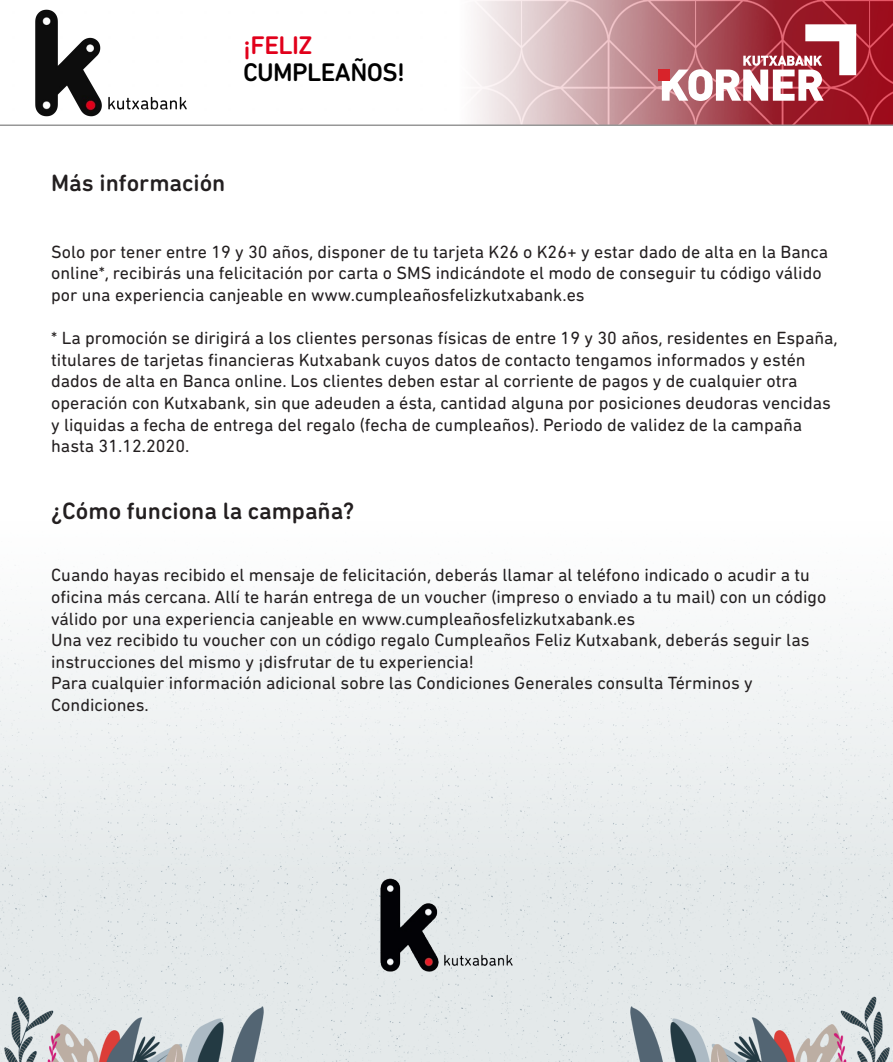
<style>
.page{position:relative;width:893px;height:1062px;background:#fff}
.page>*{position:absolute;margin:0;border:0;box-sizing:border-box;transform-origin:0 0}
.t1{font:500 25.95px "DIN Next Rounded LT Pro";letter-spacing:-.025em;color:#000}
.t2{font:500 25.95px "DIN Next Rounded LT Pro";letter-spacing:-.025em;color:#e1001b}
.t3{font:500 24px "DIN Next Rounded LT Pro";color:#231f20}
.t4{font:18px/21.6px "DIN Next Rounded LT Pro";color:#231f20}
</style>
<div class="page">
<div style="left:0;top:880px;width:893px;height:182px;background:#e4e9ea"></div>
<img style="left:0;top:990px;width:266px;height:72px">
<img style="left:627px;top:990px;width:266px;height:72px">
<div style="left:0;top:519px;width:893px;height:361px;background:linear-gradient(to right,#f1f3f4,#f1f3f4)"></div>
<img style="left:369px;top:871px;width:155px;height:108px">
<svg style="left:475px;top:0;width:418px;height:124px;background:#c4858b"></svg>
<img style="left:35px;top:9px;width:152px;height:108px">
<svg style="left:662px;top:24px;width:194px;height:77px"></svg>
<div style="left:658px;top:70px;width:12px;height:11px;background:#d8232a"></div>
<hr style="left:0;top:124px;width:893px;height:2px;background:#979797">
<h1 class="t2" style="left:243px;top:30px;width:71px">¡FELIZ</h1>
<h1 class="t1" style="left:243px;top:57px;width:163px">CUMPLEAÑOS!</h1>
<h2 class="t3" style="left:51px;top:169px;width:176px">Más información</h2>
<p class="t4" style="left:51px;top:241px;width:778px">Solo por tener entre 19 y 30 años, disponer de tu tarjeta K26 o K26+ y estar dado de alta en la Banca online*, recibirás una felicitación por carta o SMS indicándote el modo de conseguir tu código válido por una experiencia canjeable en www.cumpleañosfelizkutxabank.es</p>
<p class="t4" style="left:51px;top:327px;width:788px">* La promoción se dirigirá a los clientes personas físicas de entre 19 y 30 años, residentes en España, titulares de tarjetas financieras Kutxabank cuyos datos de contacto tengamos informados y estén dados de alta en Banca online. Los clientes deben estar al corriente de pagos y de cualquier otra operación con Kutxabank, sin que adeuden a ésta, cantidad alguna por posiciones deudoras vencidas y liquidas a fecha de entrega del regalo (fecha de cumpleaños). Periodo de validez de la campaña hasta 31.12.2020.</p>
<h2 class="t3" style="left:51px;top:497px;width:305px">¿Cómo funciona la campaña?</h2>
<p class="t4" style="left:51px;top:564px;width:777px">Cuando hayas recibido el mensaje de felicitación, deberás llamar al teléfono indicado o acudir a tu oficina más cercana. Allí te harán entrega de un voucher (impreso o enviado a tu mail) con un código válido por una experiencia canjeable en www.cumpleañosfelizkutxabank.es<br>Una vez recibido tu voucher con un código regalo Cumpleaños Feliz Kutxabank, deberás seguir las instrucciones del mismo y ¡disfrutar de tu experiencia!<br>Para cualquier información adicional sobre las Condiciones Generales consulta Términos y Condiciones.</p>
</div>
